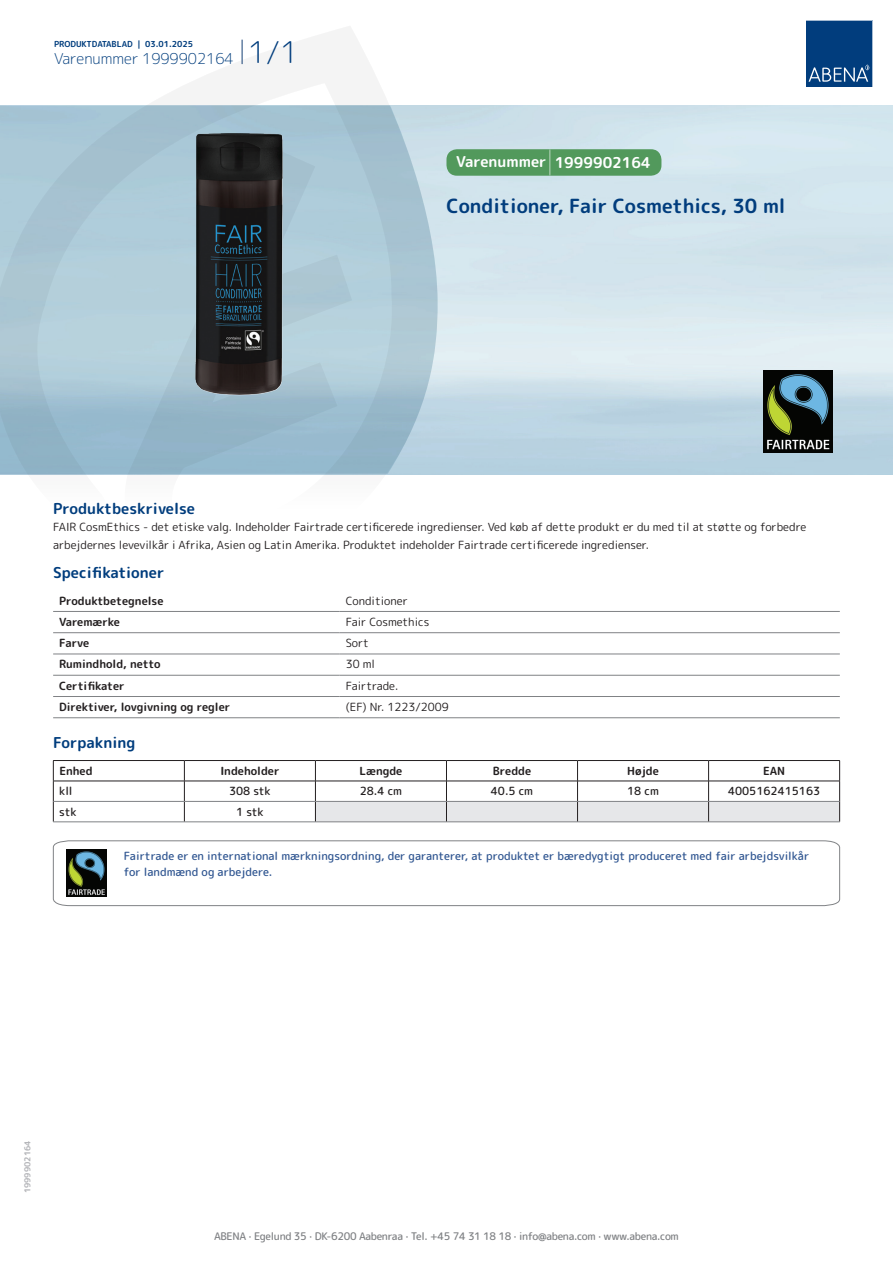
<style>
.page{position:relative;width:893px;height:1263px;background:#fff}
.page>*{position:absolute;margin:0;border:0;box-sizing:border-box;transform-origin:0 0}
.t1{font:700 19.5px "Rounded Mplus 1 c";color:#013d7d}
.t2{font:700 15px "Rounded Mplus 1 c";color:#013d7d}
.t3{font:300 15px "Rounded Mplus 1 c";color:#013d7d}
.t4{font:700 15px "Rounded Mplus 1 c";color:#fff}
.t5{font:11.25px/18px "Rounded Mplus 1 c";color:#231f20}
.t6{font:500 11.25px/16.5px "Rounded Mplus 1 c";color:#305691}
.t7{font:700 11.25px "Rounded Mplus 1 c";color:#231f20}
.t8{font:500 11.25px "Rounded Mplus 1 c";color:#231f20}
.t9{font:500 10.5px "Rounded Mplus 1 c";letter-spacing:-.03em;color:#808285}
.t10{font:700 8.25px "Rounded Mplus 1 c";color:#013d7d}
.t11{font:700 8.25px "Rounded Mplus 1 c";color:#b2b3b7}
.s1{font-size:30px}
.s2{font-size:25.5px}
</style>
<div class="page">
<img style="left:439px;top:106px;width:454px;height:368px">
<svg style="left:0;top:26px;width:439px;height:449px"></svg>
<svg style="left:0;top:106px;width:438px;height:368px;background:#a8c5d4"></svg>
<svg style="left:242px;top:40px;width:1px;height:24px"></svg>
<svg style="left:806px;top:20px;width:67px;height:67px;background:#144b86"></svg>
<img style="left:194px;top:127px;width:90px;height:275px">
<hr style="left:53px;top:611px;width:287px;height:1px;background:#808285">
<hr style="left:340px;top:611px;width:500px;height:1px;background:#808285">
<hr style="left:53px;top:632px;width:287px;height:1px;background:#808285">
<hr style="left:340px;top:632px;width:500px;height:1px;background:#808285">
<hr style="left:53px;top:654px;width:287px;height:1px;background:#808285">
<hr style="left:340px;top:654px;width:500px;height:1px;background:#808285">
<hr style="left:53px;top:675px;width:287px;height:1px;background:#808285">
<hr style="left:340px;top:675px;width:500px;height:1px;background:#808285">
<hr style="left:53px;top:696px;width:287px;height:1px;background:#808285">
<hr style="left:340px;top:696px;width:500px;height:1px;background:#808285">
<hr style="left:53px;top:717px;width:287px;height:1px;background:#808285">
<hr style="left:340px;top:717px;width:500px;height:1px;background:#808285">
<hr style="left:53px;top:760px;width:131px;height:1px;background:#231f20">
<hr style="left:184px;top:760px;width:131px;height:1px;background:#231f20">
<hr style="left:315px;top:760px;width:131px;height:1px;background:#231f20">
<hr style="left:446px;top:760px;width:131px;height:1px;background:#231f20">
<hr style="left:577px;top:760px;width:132px;height:1px;background:#231f20">
<hr style="left:709px;top:760px;width:131px;height:1px;background:#231f20">
<hr style="left:53px;top:781px;width:131px;height:1px;background:#231f20">
<hr style="left:184px;top:781px;width:131px;height:1px;background:#231f20">
<svg style="left:53px;top:761px;width:1px;height:60px"></svg>
<svg style="left:184px;top:761px;width:1px;height:60px"></svg>
<svg style="left:315px;top:761px;width:525px;height:60px"></svg>
<hr style="left:54px;top:801px;width:130px;height:1px;background:#808285">
<hr style="left:184px;top:801px;width:131px;height:1px;background:#808285">
<hr style="left:315px;top:801px;width:131px;height:1px;background:#808285">
<hr style="left:446px;top:801px;width:131px;height:1px;background:#808285">
<hr style="left:577px;top:801px;width:132px;height:1px;background:#808285">
<hr style="left:709px;top:801px;width:130px;height:1px;background:#808285">
<hr style="left:53px;top:821px;width:131px;height:1px;background:#808285">
<hr style="left:184px;top:821px;width:131px;height:1px;background:#808285">
<hr style="left:315px;top:821px;width:131px;height:1px;background:#808285">
<hr style="left:446px;top:821px;width:131px;height:1px;background:#808285">
<hr style="left:577px;top:821px;width:132px;height:1px;background:#808285">
<hr style="left:709px;top:821px;width:131px;height:1px;background:#808285">
<svg style="left:53px;top:840px;width:787px;height:66px"></svg>
<img style="left:763px;top:371px;width:70px;height:81px">
<div style="left:446px;top:149px;width:215px;height:27px;background:#52995c;border-radius:10px"></div>
<p class="t10" style="left:54px;top:38px;width:141px">PRODUKTDATABLAD | 03.01.2025</p>
<h2 class="t3" style="left:54px;top:48px;width:246px">Varenummer 1999902164 <span class="s1">1/1</span></h2>
<h2 class="t4" style="left:456px;top:152px;width:196px">Varenummer <span class="s2">|</span> 1999902164</h2>
<h1 class="t1" style="left:446px;top:192px;width:341px">Conditioner, Fair Cosmethics, 30 ml</h1>
<h2 class="t2" style="left:53px;top:498px;width:143px">Produktbeskrivelse</h2>
<p class="t5" style="left:53px;top:517px;width:755px">FAIR CosmEthics - det etiske valg. Indeholder Fairtrade certificerede ingredienser. Ved køb af dette produkt er du med til at støtte og forbedre arbejdernes levevilkår i Afrika, Asien og Latin Amerika. Produktet indeholder Fairtrade certificerede ingredienser.</p>
<h2 class="t2" style="left:53px;top:562px;width:113px">Specifikationer</h2>
<p class="t7" style="left:59px;top:592px;width:106px">Produktbetegnelse</p>
<p class="t5" style="left:346px;top:591px;width:64px">Conditioner</p>
<p class="t7" style="left:59px;top:614px;width:62px">Varemærke</p>
<p class="t5" style="left:346px;top:613px;width:85px">Fair Cosmethics</p>
<p class="t7" style="left:59px;top:635px;width:32px">Farve</p>
<p class="t5" style="left:346px;top:634px;width:25px">Sort</p>
<p class="t7" style="left:59px;top:656px;width:103px">Rumindhold, netto</p>
<p class="t5" style="left:346px;top:655px;width:31px">30 ml</p>
<p class="t7" style="left:59px;top:678px;width:67px">Certifikater</p>
<p class="t5" style="left:346px;top:676px;width:54px">Fairtrade.</p>
<p class="t7" style="left:59px;top:699px;width:173px">Direktiver, lovgivning og regler</p>
<p class="t5" style="left:346px;top:698px;width:104px">(EF) Nr. 1223/2009</p>
<h2 class="t2" style="left:53px;top:732px;width:84px">Forpakning</h2>
<p class="t7" style="left:59px;top:763px;width:35px">Enhed</p>
<p class="t7" style="left:220px;top:763px;width:61px">Indeholder</p>
<p class="t7" style="left:359px;top:763px;width:44px">Længde</p>
<p class="t7" style="left:493px;top:763px;width:40px">Bredde</p>
<p class="t7" style="left:627px;top:763px;width:33px">Højde</p>
<p class="t7" style="left:763px;top:763px;width:24px">EAN</p>
<p class="t8" style="left:59px;top:783px;width:15px">kll</p>
<p class="t8" style="left:229px;top:783px;width:43px">308 stk</p>
<p class="t8" style="left:360px;top:783px;width:44px">28.4 cm</p>
<p class="t8" style="left:491px;top:783px;width:44px">40.5 cm</p>
<p class="t8" style="left:627px;top:783px;width:33px">18 cm</p>
<p class="t8" style="left:728px;top:783px;width:94px">4005162415163</p>
<p class="t8" style="left:59px;top:804px;width:19px">stk</p>
<p class="t8" style="left:236px;top:804px;width:29px">1 stk</p>
<p class="t6" style="left:124px;top:847px;width:687px">Fairtrade er en international mærkningsordning, der garanterer, at produktet er bæredygtigt produceret med fair arbejdsvilkår for landmænd og arbejdere.</p>
<p class="t11" style="left:22px;top:1193px;width:54px;rotate:-90deg">1999902164</p>
<p class="t9" style="left:214px;top:1229px;width:466px">ABENA · Egelund 35 · DK-6200 Aabenraa · Tel. +45 74 31 18 18 · info@abena.com · www.abena.com</p>
</div>
